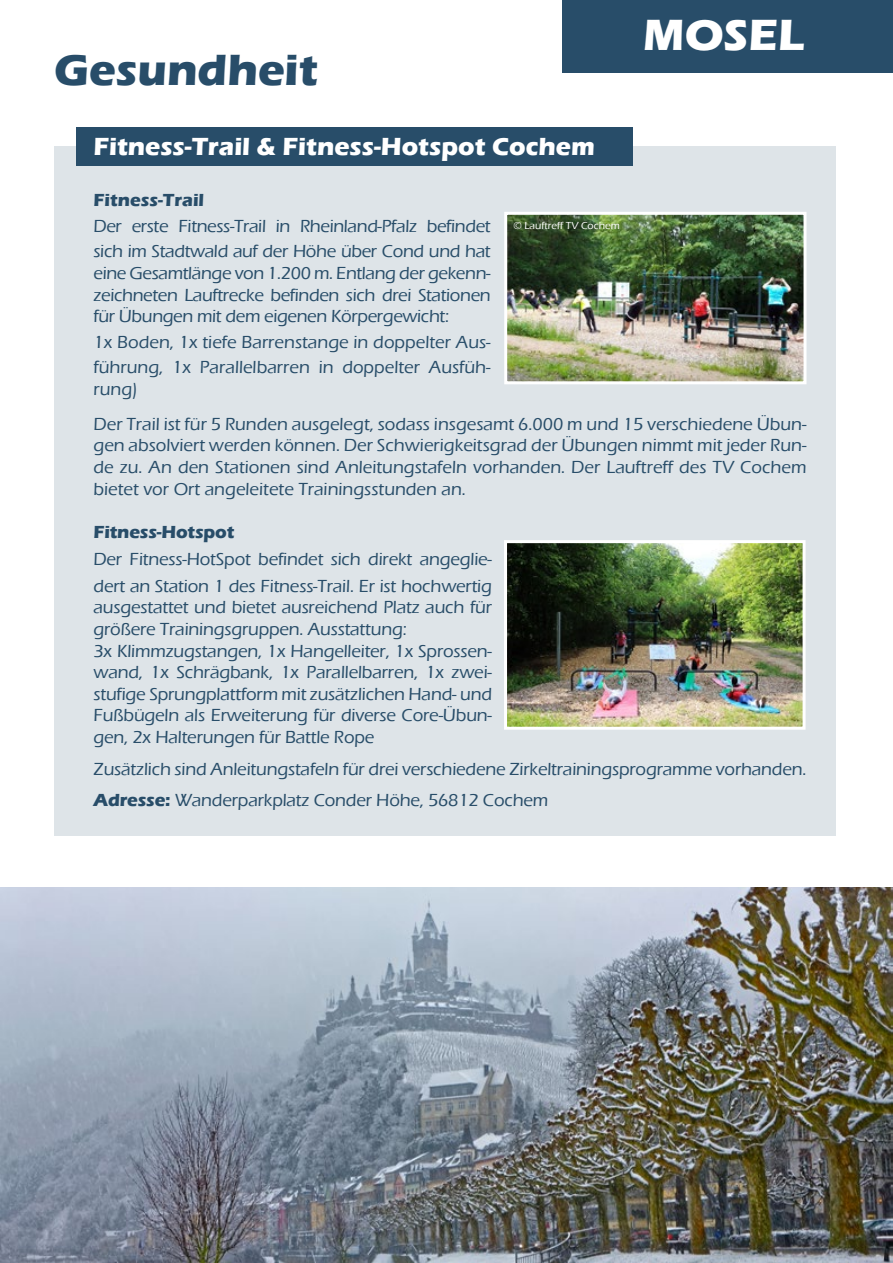
<style>
.page{position:relative;width:893px;height:1263px;background:#fff}
.page>*{position:absolute;margin:0;border:0;box-sizing:border-box;transform-origin:0 0}
.t1{font:700 45px "Eras ITC";color:#284d69}
.t2{font:700 45px "Eras ITC";color:#fff}
.t3{font:700 25.5px "Eras ITC";color:#fff}
.t4{font:500 18px/21.6px "Eras ITC";letter-spacing:-.01em;color:#284d69}
.t5{font:700 18px "Eras ITC";letter-spacing:-.01em;color:#284d69}
.t6{font:500 10.5px "Eras ITC";color:#fff}
.s1{font-weight:700}
</style>
<div class="page">
<div style="left:563px;top:0;width:330px;height:72px;background:#284d69"></div>
<div style="left:54px;top:146px;width:781px;height:690px;background:#dee4e8"></div>
<div style="left:76px;top:127px;width:556px;height:38px;background:#284d69"></div>
<img style="left:508px;top:216px;width:294px;height:164px">
<div style="left:504px;top:212px;width:302px;height:172px;border:3px solid #fff"></div>
<img style="left:508px;top:544px;width:293px;height:182px">
<div style="left:504px;top:540px;width:301px;height:190px;border:3px solid #fff"></div>
<img style="left:0;top:887px;width:893px;height:376px">
<h1 class="t1" style="left:54px;top:44px;width:265px">Gesundheit</h1>
<h2 class="t3" style="left:93px;top:131px;width:503px">Fitness-Trail &amp; Fitness-Hotspot Cochem</h2>
<h1 class="t2" style="left:643px;top:9px;width:163px">MOSEL</h1>
<p class="t5" style="left:94px;top:190px;width:112px">Fitness-Trail</p>
<p class="t4" style="left:94px;top:213px;width:399px;line-height:25.5px">Der erste Fitness-Trail in Rheinland-Pfalz befindet sich im Stadtwald auf der Höhe über Cond und hat</p>
<p class="t4" style="left:94px;top:262px;width:399px;text-align:justify">eine Gesamtlänge von 1.200 m. Entlang der gekenn&shy;zeichneten Lauftrecke befinden sich drei Stationen für Übungen mit dem eigenen Körpergewicht:</p>
<p class="t4" style="left:94px;top:329px;width:399px;line-height:25.5px">1x Boden, 1x tiefe Barrenstange in doppelter Aus&shy;führung, 1x Parallelbarren in doppelter Ausfüh-</p>
<p class="t4" style="left:94px;top:371px;width:714px;line-height:35.1px">rung)<br>Der Trail ist für 5 Runden ausgelegt, sodass insgesamt 6.000 m und 15 verschiedene Übun-</p>
<p class="t4" style="left:94px;top:435px;width:714px;text-align:justify">gen absolviert werden können. Der Schwierigkeitsgrad der Übungen nimmt mit jeder Run&shy;de zu. An den Stationen sind Anleitungstafeln vorhanden. Der Lauftreff des TV Cochem bietet vor Ort angeleitete Trainingsstunden an.</p>
<p class="t5" style="left:94px;top:521px;width:142px">Fitness-Hotspot</p>
<p class="t4" style="left:94px;top:546px;width:400px;line-height:27px">Der Fitness-HotSpot befindet sich direkt angeglie&shy;dert an Station 1 des Fitness-Trail. Er ist hochwertig</p>
<p class="t4" style="left:94px;top:597px;width:400px">ausgestattet und bietet ausreichend Platz auch für größere Trainingsgruppen. Ausstattung:<br>3x Klimmzugstangen, 1x Hangelleiter, 1x Sprossen&shy;wand, 1x Schrägbank, 1x Parallelbarren, 1x zwei&shy;stufige Sprungplattform mit zusätzlichen Hand- und Fußbügeln als Erweiterung für diverse Core-Übun&shy;gen, 2x Halterungen für Battle Rope</p>
<p class="t4" style="left:94px;top:753px;width:714px;line-height:31.5px">Zusätzlich sind Anleitungstafeln für drei verschiedene Zirkeltrainingsprogramme vorhanden.<br><span class="s1">Adresse:</span> Wanderparkplatz Conder Höhe, 56812 Cochem</p>
<p class="t6" style="left:513px;top:220px;width:108px">© Lauftreff TV Cochem</p>
</div>
